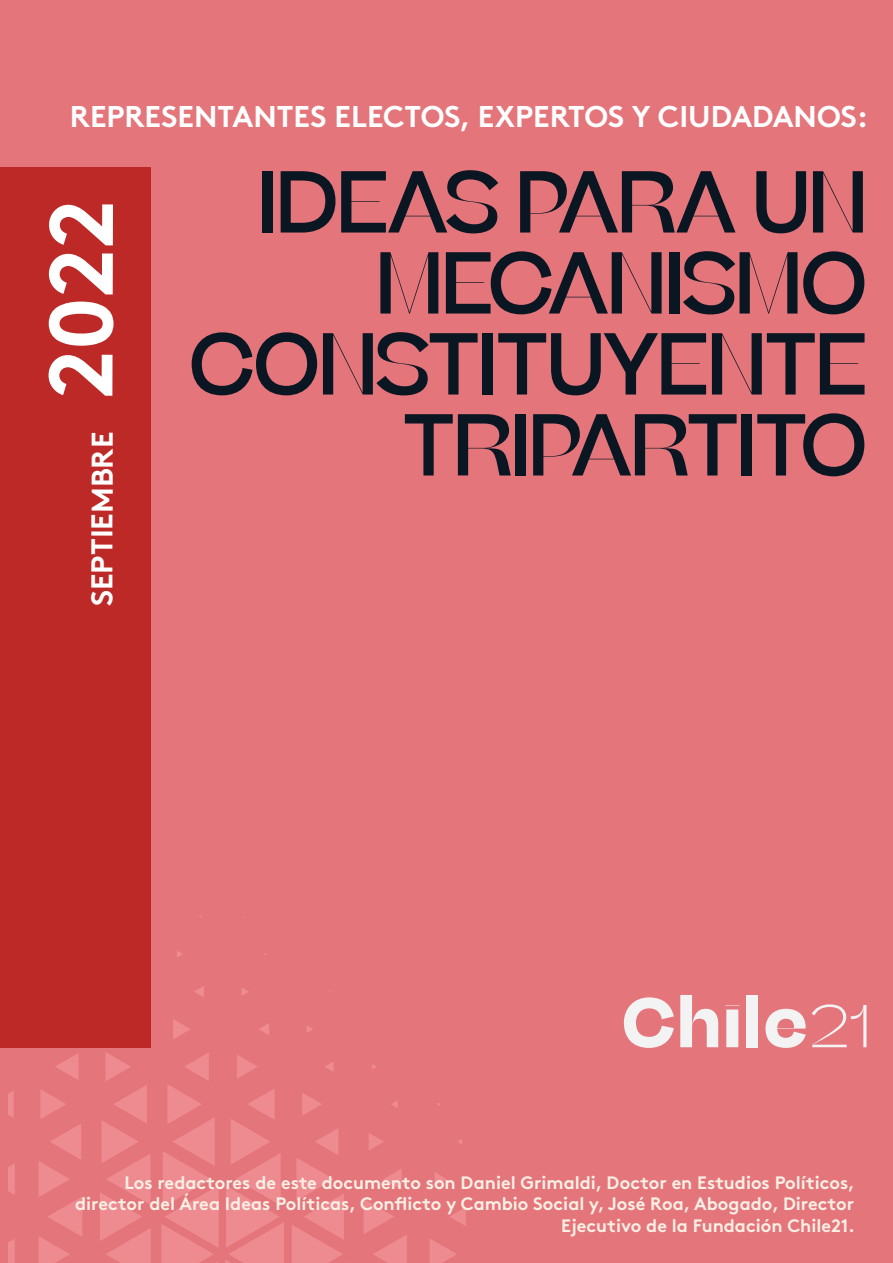
<style>
.page{position:relative;width:893px;height:1263px;background:#e4757b}
.page>*{position:absolute;margin:0;border:0;box-sizing:border-box;transform-origin:0 0}
.t1{font:700 90px "Brown";color:#fff}
.t2{font:500 84px/81px "Beatrice Display";color:#0a1622;text-align:right}
.t3{font:700 30px "Brown";color:#fff}
.t4{font:700 18px/21.6px "Brown";color:#f9efe4;text-align:right}
</style>
<div class="page">
<svg style="left:8px;top:1164px;width:7px;height:31px"></svg>
<svg style="left:8px;top:1239px;width:7px;height:24px"></svg>
<svg style="left:8px;top:1091px;width:6px;height:26px"></svg>
<svg style="left:39px;top:1090px;width:43px;height:173px"></svg>
<svg style="left:55px;top:1054px;width:24px;height:26px"></svg>
<svg style="left:100px;top:1052px;width:51px;height:211px"></svg>
<svg style="left:173px;top:1019px;width:17px;height:20px"></svg>
<svg style="left:161px;top:1053px;width:58px;height:210px"></svg>
<svg style="left:177px;top:951px;width:6px;height:6px"></svg>
<svg style="left:194px;top:986px;width:10px;height:11px"></svg>
<svg style="left:237px;top:1055px;width:20px;height:23px"></svg>
<svg style="left:225px;top:1089px;width:59px;height:174px"></svg>
<svg style="left:241px;top:988px;width:7px;height:7px"></svg>
<svg style="left:259px;top:1023px;width:10px;height:12px"></svg>
<svg style="left:302px;top:1093px;width:20px;height:22px"></svg>
<svg style="left:292px;top:1129px;width:52px;height:134px"></svg>
<svg style="left:307px;top:1026px;width:6px;height:7px"></svg>
<svg style="left:325px;top:1062px;width:9px;height:9px"></svg>
<svg style="left:369px;top:1133px;width:15px;height:17px"></svg>
<svg style="left:384px;top:1169px;width:18px;height:20px"></svg>
<svg style="left:364px;top:1200px;width:43px;height:63px"></svg>
<svg style="left:372px;top:1064px;width:5px;height:5px"></svg>
<svg style="left:392px;top:1101px;width:6px;height:7px"></svg>
<svg style="left:435px;top:1173px;width:11px;height:13px"></svg>
<svg style="left:450px;top:1207px;width:16px;height:19px"></svg>
<svg style="left:430px;top:1239px;width:27px;height:24px"></svg>
<svg style="left:458px;top:1139px;width:4px;height:5px"></svg>
<div style="left:0;top:167px;width:150px;height:881px;background:#bd2926"></div>
<svg style="left:624px;top:997px;width:50px;height:51px"></svg>
<svg style="left:680px;top:995px;width:38px;height:52px"></svg>
<svg style="left:725px;top:1005px;width:14px;height:42px"></svg>
<div style="left:746px;top:995px;width:12px;height:52px;background:#f3f3f3"></div>
<svg style="left:765px;top:1009px;width:41px;height:39px"></svg>
<svg style="left:812px;top:1004px;width:54px;height:43px"></svg>
<h3 class="t3" style="left:70px;top:92px;width:799px">REPRESENTANTES ELECTOS, EXPERTOS Y CIUDADANOS:</h3>
<h1 class="t1" style="left:8px;top:399px;width:201px;rotate:-90deg">2022</h1>
<h3 class="t3" style="left:78px;top:606px;width:176px;rotate:-90deg">SEPTIEMBRE</h3>
<h2 class="t2" style="left:190px;top:164px;width:678px">IDEAS PARA UN<br>MECANISMO<br>CONSTITUYENTE<br>TRIPARTITO</h2>
<p class="t4" style="left:75px;top:1170px;width:781px">Los redactores de este documento son Daniel Grimaldi, Doctor en Estudios Políticos, director del Área Ideas Políticas, Conflicto y Cambio Social y, José Roa, Abogado, Director<br>Ejecutivo de la Fundación Chile21.</p>
</div>
